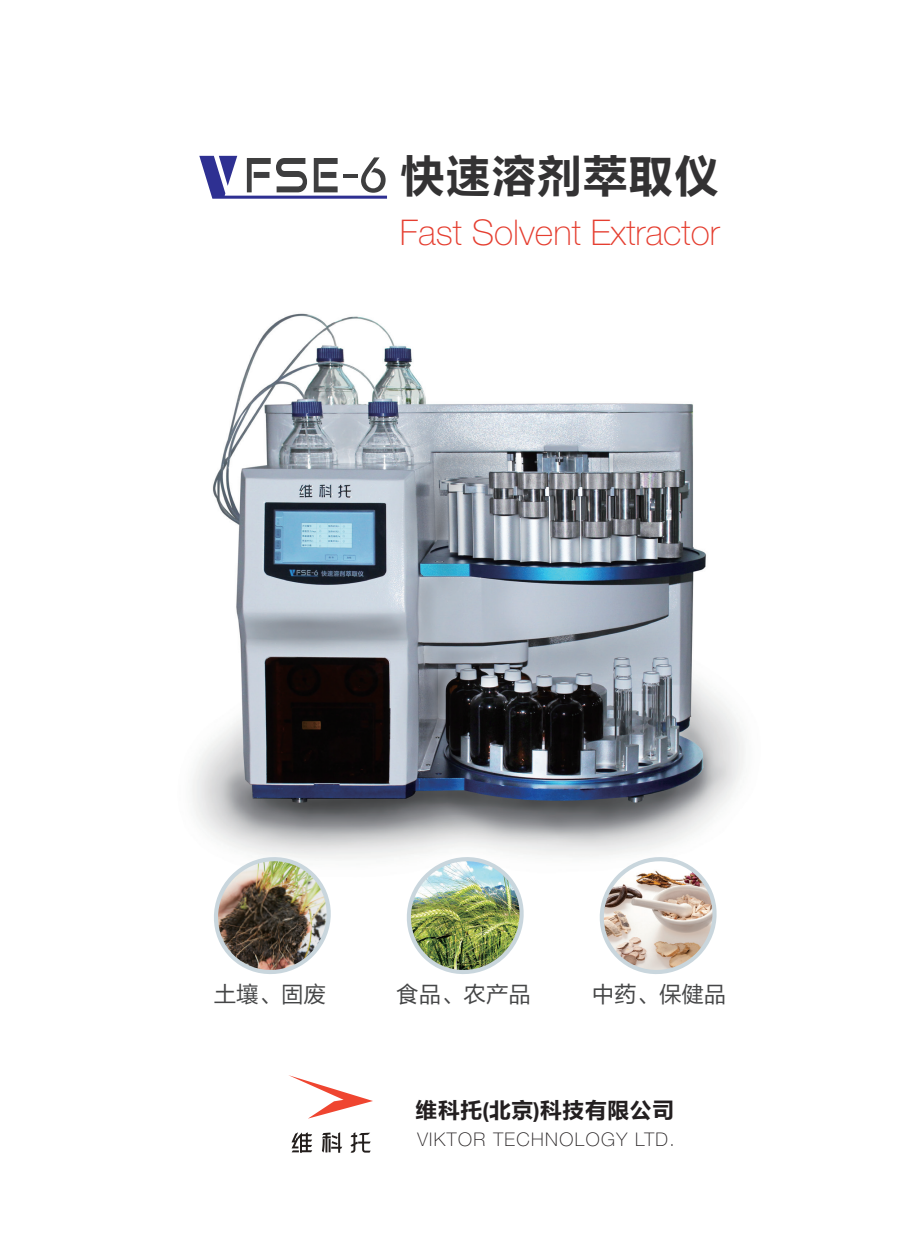
<style>
.page{position:relative;width:919px;height:1238px;background:#fff}
.page>*{position:absolute;margin:0;border:0;box-sizing:border-box;transform-origin:0 0}
.章节标题{font:45.6px "FZLTCHK GBK1 0";color:#333233}
.章节标题-2{font:100 35.4px "Helvetica Neue LT Pro";color:#e53e30}
.章节标题-3{font:22.35px "FZLTHK GBK1 0";color:#454647}
.系列产品标题{font:22.35px "FZLTCHK GBK1 0";color:#231f20}
.强调{font:100 18.9px "Helvetica Neue LT Pro";letter-spacing:.075em;color:#231f20}
.s1{font-family:"Helvetica Neue LT Pro";font-weight:700;font-size:21.45px}
</style>
<div class="page">
<img style="left:192px;top:313px;width:552px;height:547px">
<svg style="left:289px;top:1075px;width:84px;height:43px"></svg>
<svg style="left:291px;top:1132px;width:79px;height:20px"></svg>
<svg style="left:199px;top:156px;width:188px;height:43px"></svg>
<hr style="left:344px;top:174px;width:14px;height:3px;background:#3e3e3f">
<img style="left:204px;top:847px;width:136px;height:127px">
<svg style="left:590px;top:847px;width:135px;height:127px"></svg>
<img style="left:397px;top:847px;width:136px;height:127px">
<p class="章节标题" style="left:400px;top:151px;width:321px">快速溶剂萃取仪</p>
<p class="章节标题-2" style="left:400px;top:211px;width:321px">Fast Solvent Extractor</p>
<p class="章节标题-3" style="left:214px;top:981px;width:114px">土壤、固废</p>
<p class="章节标题-3" style="left:396px;top:981px;width:136px">食品、农产品</p>
<p class="章节标题-3" style="left:591px;top:981px;width:136px">中药、保健品</p>
<p class="系列产品标题" style="left:415px;top:1097px;width:260px">维科托<span class="s1">(</span>北京<span class="s1">)</span>科技有限公司</p>
<p class="强调" style="left:417px;top:1128px;width:259px">VIKTOR TECHNOLOGY LTD.</p>
</div>
